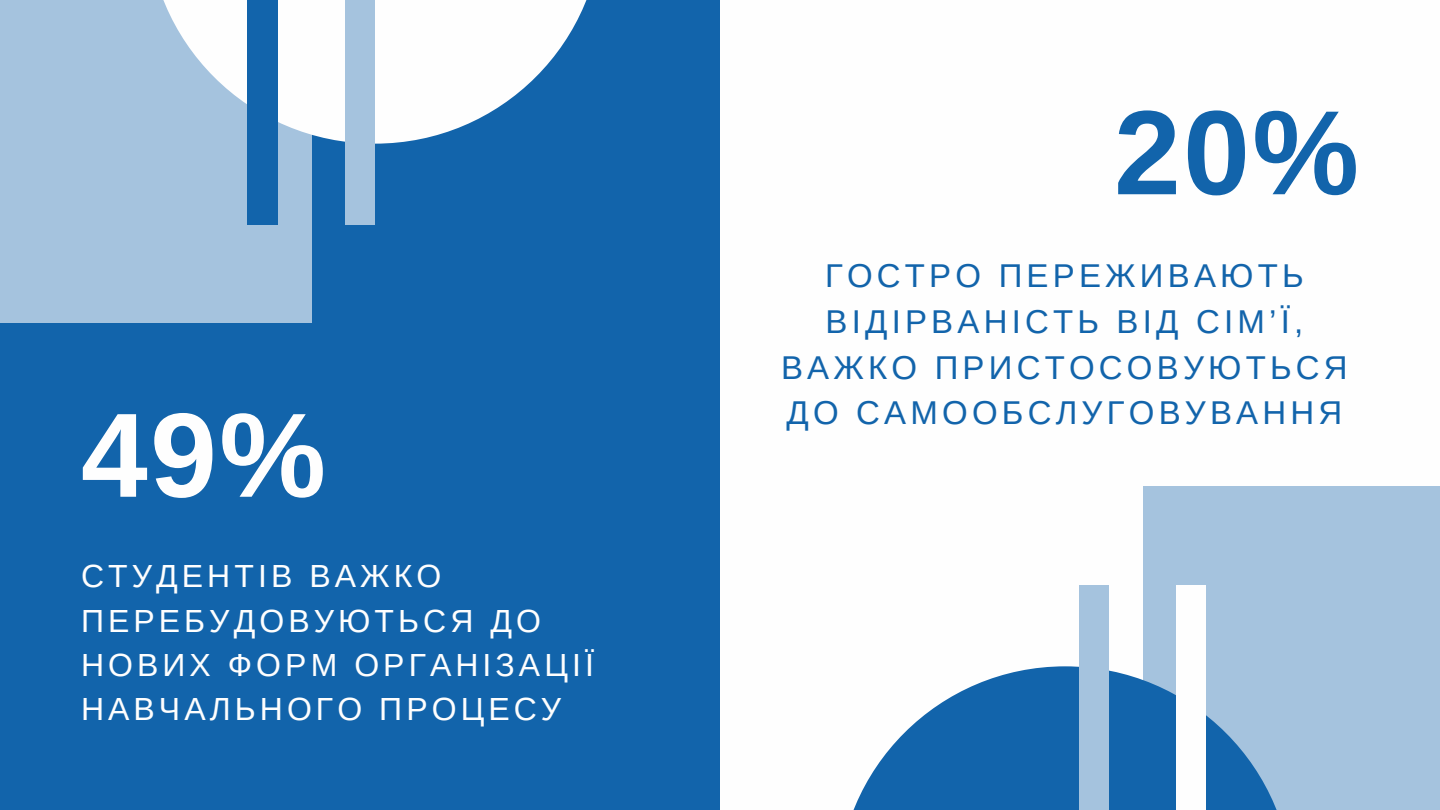
<style>
.page{position:relative;width:1440px;height:810px;background:#fff}
.page>*{position:absolute;margin:0;border:0;box-sizing:border-box;transform-origin:0 0}
.t1{font:700 120px "Arimo";color:#fefefe}
.t2{font:700 120px "Arimo";color:#1264ab}
.t3{font:33px/45.8px "Arimo";letter-spacing:.13em;color:#1264ab;text-align:center}
.t4{font:32px/44.2px "Arimo";letter-spacing:.13em;color:#fefefe}
</style>
<div class="page">
<div style="left:0;top:0;width:720px;height:810px;background:#1264ab"></div>
<div style="left:1143px;top:487px;width:297px;height:323px;background:#a5c3de"></div>
<div style="left:0;top:0;width:312px;height:323px;background:#a5c3de"></div>
<svg style="left:163px;top:0;width:424px;height:144px;fill:#fefefe"></svg>
<svg style="left:853px;top:666px;width:424px;height:144px;fill:#1264ab"></svg>
<div style="left:247px;top:0;width:30px;height:225px;background:#1264ab"></div>
<div style="left:345px;top:0;width:30px;height:225px;background:#a5c3de"></div>
<div style="left:1079px;top:585px;width:30px;height:225px;background:#a5c3de"></div>
<div style="left:1176px;top:585px;width:30px;height:225px;background:#fefefe"></div>
<h1 class="t1" style="left:81px;top:388px;width:246px">49%</h1>
<p class="t4" style="left:81px;top:554px;width:514px">СТУДЕНТІВ ВАЖКО<br>ПЕРЕБУДОВУЮТЬСЯ ДО<br>НОВИХ ФОРМ ОРГАНІЗАЦІЇ<br>НАВЧАЛЬНОГО ПРОЦЕСУ</p>
<h1 class="t2" style="left:1114px;top:86px;width:246px">20%</h1>
<p class="t3" style="left:781px;top:253px;width:568px">ГОСТРО ПЕРЕЖИВАЮТЬ<br>ВІДІРВАНІСТЬ ВІД СІМ’Ї,<br>ВАЖКО ПРИСТОСОВУЮТЬСЯ<br>ДО САМООБСЛУГОВУВАННЯ</p>
</div>
